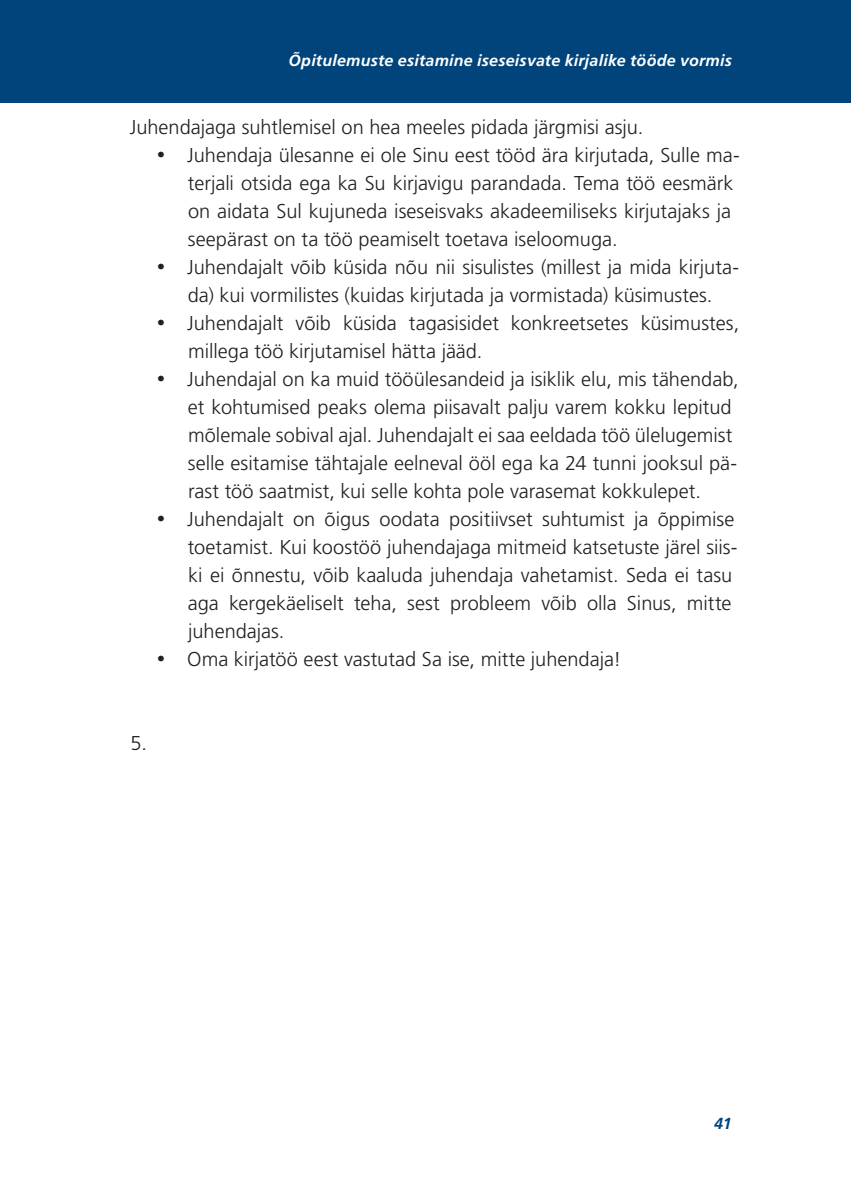
<style>
.page{position:relative;width:851px;height:1191px;background:#fff}
.page>*{position:absolute;margin:0;border:0;box-sizing:border-box;transform-origin:0 0}
.t1{font:300 20px/28px "Frutiger LT Std";color:#231f20}
.t2{font:italic 700 16px "Frutiger LT Std";letter-spacing:.015em;color:#fff}
.t3{font:italic 700 16px "Frutiger LT Std";color:#00447b}
</style>
<div class="page">
<div style="left:0;top:1px;width:850px;height:101px;background:#00447b"></div>
<p class="t2" style="left:288px;top:51px;width:445px">Õpitulemuste esitamine iseseisvate kirjalike tööde vormis</p>
<p class="t1" style="left:130px;top:113px;width:515px">Juhendajaga suhtlemisel on hea meeles pidada järgmisi asju.</p>
<p class="t1" style="left:188px;top:141px;width:553px;text-indent:-31px">• Juhendaja ülesanne ei ole Sinu eest tööd ära kirjutada, Sulle ma&shy;terjali otsida ega ka Su kirjavigu parandada. Tema töö eesmärk on aidata Sul kujuneda iseseisvaks akadeemiliseks kirjutajaks ja seepärast on ta töö peamiselt toetava iseloomuga.</p>
<p class="t1" style="left:156px;top:253px;width:584px;text-align:center">• Juhendajalt võib küsida nõu nii sisulistes (millest ja mida kirjuta&shy;da) kui vormilistes (kuidas kirjutada ja vormistada) küsimustes.</p>
<p class="t1" style="left:188px;top:309px;width:552px;text-indent:-32px">• Juhendajalt võib küsida tagasisidet konkreetsetes küsimustes, millega töö kirjutamisel hätta jääd.</p>
<p class="t1" style="left:188px;top:365px;width:552px;text-indent:-31px">• Juhendajal on ka muid tööülesandeid ja isiklik elu, mis tähendab, et kohtumised peaks olema piisavalt palju varem kokku lepitud mõlemale sobival ajal. Juhendajalt ei saa eeldada töö ülelugemist selle esitamise tähtajale eelneval ööl ega ka 24 tunni jooksul pä&shy;rast töö saatmist, kui selle kohta pole varasemat kokkulepet.</p>
<p class="t1" style="left:188px;top:505px;width:551px;text-indent:-31px">• Juhendajalt on õigus oodata positiivset suhtumist ja õppimise toetamist. Kui koostöö juhendajaga mitmeid katsetuste järel siis&shy;ki ei õnnestu, võib kaaluda juhendaja vahetamist. Seda ei tasu aga kergekäeliselt teha, sest probleem võib olla Sinus, mitte juhendajas.</p>
<p class="t1" style="left:156px;top:645px;width:466px">• Oma kirjatöö eest vastutad Sa ise, mitte juhendaja!</p>
<p class="t1" style="left:131px;top:729px;width:18px">5.</p>
<p class="t3" style="left:714px;top:1114px;width:19px">41</p>
</div>
